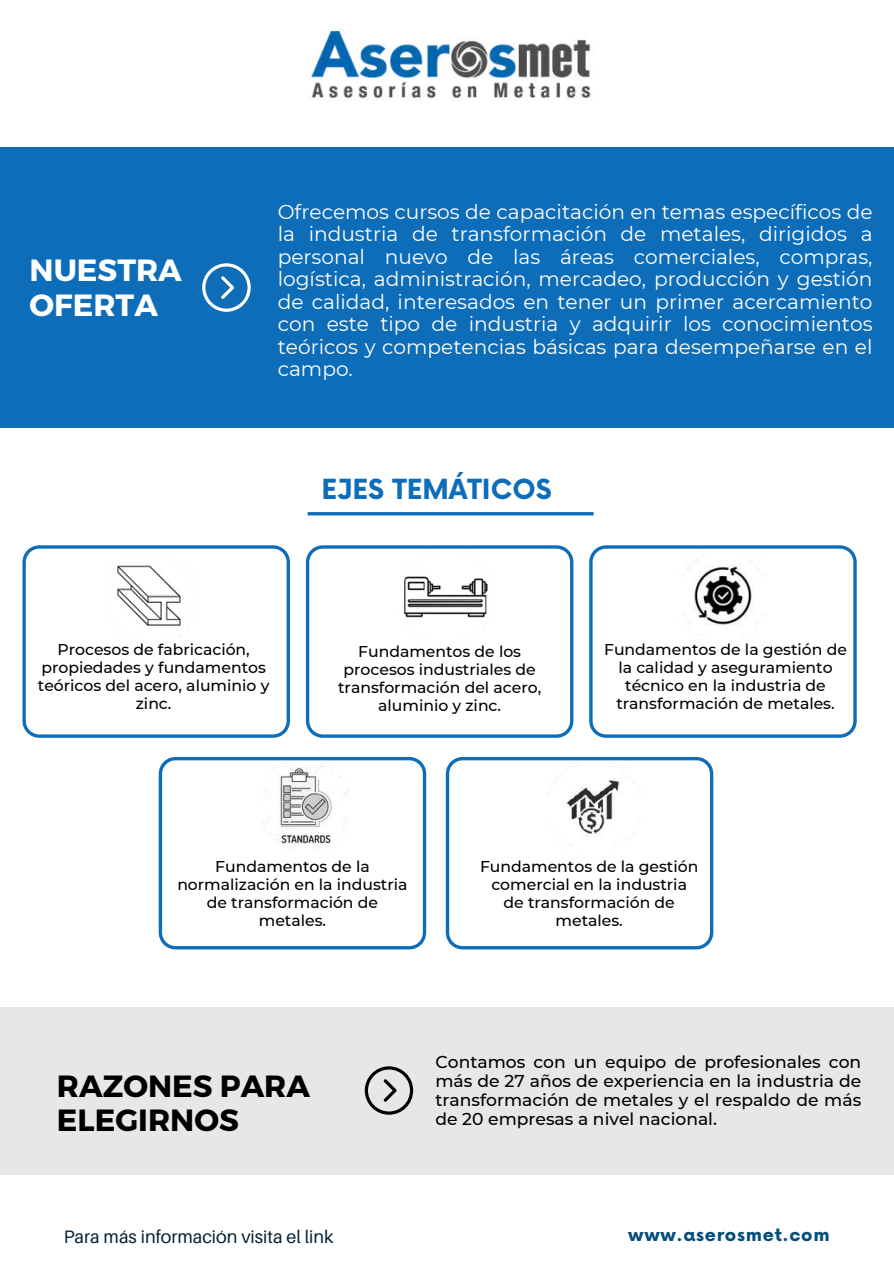
<style>
.page{position:relative;width:894px;height:1264px;background:#fff}
.page>*{position:absolute;margin:0;border:0;box-sizing:border-box;transform-origin:0 0}
.t1{font:700 30.6px/34.8px "Montserrat";color:#000}
.t2{font:700 30.6px/34.8px "Montserrat";color:#fff}
.t3{font:700 27px "Now";color:#0e6db8}
.t4{font:20.1px/22.5px "Montserrat";color:#fff;text-align:justify}
.t5{font:18px "Aileron";color:#062133}
.t6{font:700 18px "Now";letter-spacing:.04em;color:#034e7b}
.t7{font:500 17.1px/19.2px "Montserrat";color:#000;text-align:justify}
.t8{font:500 15.6px/18px "Montserrat";color:#000;text-align:center}
</style>
<div class="page">
<svg style="left:22px;top:545px;width:268px;height:192px"></svg>
<img style="left:104px;top:552px;width:90px;height:90px">
<svg style="left:159px;top:757px;width:267px;height:192px"></svg>
<img style="left:260px;top:761px;width:91px;height:91px">
<svg style="left:306px;top:545px;width:267px;height:192px"></svg>
<img style="left:399px;top:550px;width:92px;height:92px">
<svg style="left:445px;top:757px;width:268px;height:192px"></svg>
<img style="left:545px;top:761px;width:96px;height:89px">
<svg style="left:589px;top:545px;width:267px;height:192px"></svg>
<img style="left:311px;top:29px;width:282px;height:72px">
<hr style="left:307px;top:512px;width:286px;height:3px;background:#0e6db8">
<div style="left:0;top:147px;width:893px;height:280px;background:#0e6db8"></div>
<div style="left:0;top:1007px;width:893px;height:167px;background:#e8e6e6"></div>
<svg style="left:364px;top:1066px;width:49px;height:48px"></svg>
<svg style="left:202px;top:263px;width:48px;height:49px"></svg>
<h1 class="t2" style="left:30px;top:251px;width:154px">NUESTRA<br>OFERTA</h1>
<p class="t4" style="left:278px;top:200px;width:596px">Ofrecemos cursos de capacitación en temas específicos de la industria de transformación de metales, dirigidos a personal nuevo de las áreas comerciales, compras, logística, administración, mercadeo, producción y gestión de calidad, interesados en tener un primer acercamiento con este tipo de industria y adquirir los conocimientos teóricos y competencias básicas para desempeñarse en el campo.</p>
<h2 class="t3" style="left:321px;top:475px;width:232px">EJES TEMÁTICOS</h2>
<p class="t8" style="left:38px;top:640px;width:233px">Procesos de fabricación, propiedades y fundamentos teóricos del acero, aluminio y zinc.</p>
<p class="t8" style="left:604px;top:640px;width:244px">Fundamentos de la gestión de la calidad y aseguramiento técnico en la industria de transformación de metales.</p>
<p class="t8" style="left:338px;top:642px;width:204px">Fundamentos de los procesos industriales de transformación del acero, aluminio y zinc.</p>
<p class="t8" style="left:177px;top:857px;width:232px">Fundamentos de la normalización en la industria de transformación de metales.</p>
<p class="t8" style="left:480px;top:857px;width:220px">Fundamentos de la gestión comercial en la industria de transformación de metales.</p>
<h1 class="t1" style="left:57px;top:1066px;width:254px">RAZONES PARA<br>ELEGIRNOS</h1>
<p class="t7" style="left:435px;top:1052px;width:427px">Contamos con un equipo de profesionales con más de 27 años de experiencia en la industria de transformación de metales y el respaldo de más de 20 empresas a nivel nacional.</p>
<p class="t5" style="left:64px;top:1225px;width:271px">Para más información visita el link</p>
<p class="t6" style="left:628px;top:1224px;width:203px">www.aserosmet.com</p>
</div>
